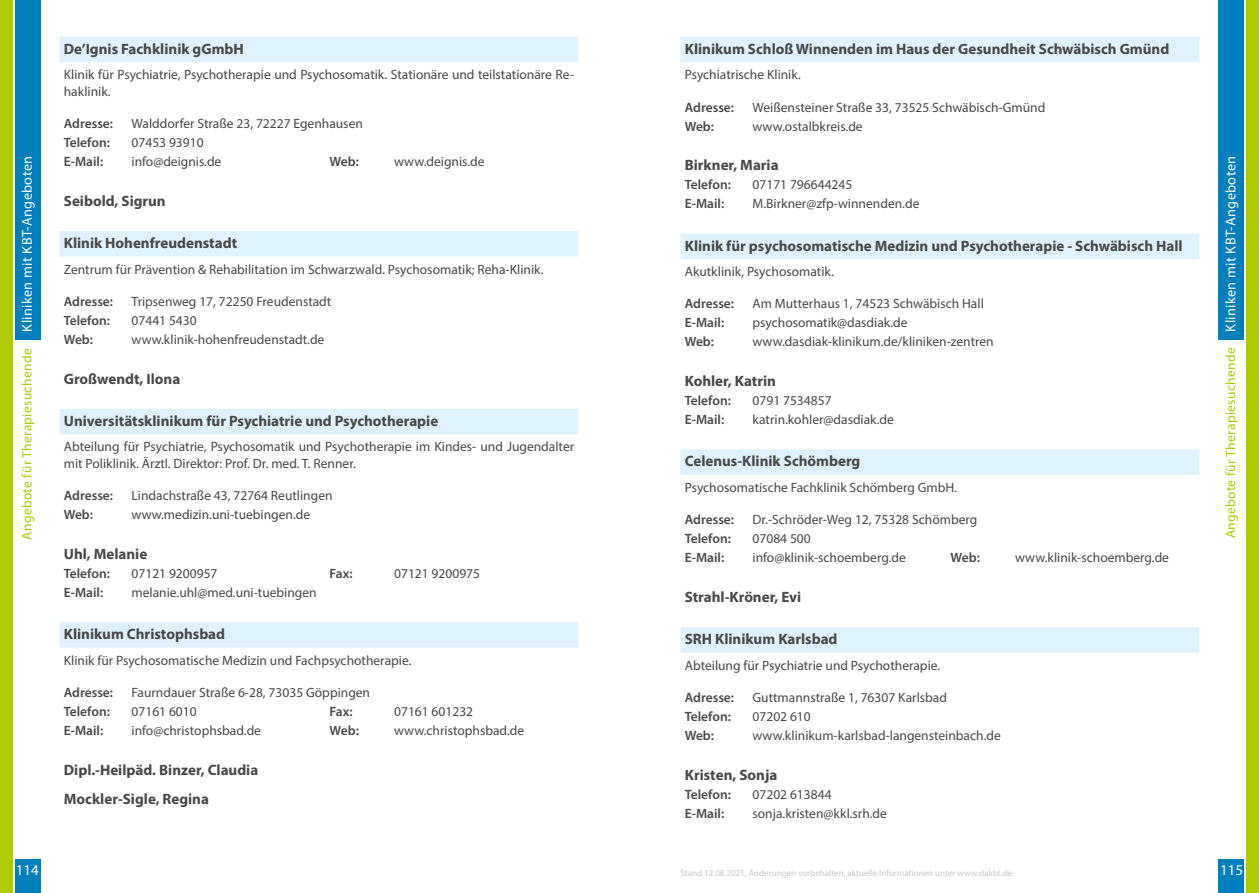
<style>
.page{position:relative;width:1259px;height:893px;background:#fff}
.page>*{position:absolute;margin:0;border:0;box-sizing:border-box;transform-origin:0 0}
.t1{font:700 15px/29.7px "Myriad Pro";color:#484847}
.t2{font:15px "Myriad Pro";color:#fff}
.t3{font:14.25px "Myriad Pro";letter-spacing:.025em;color:#fff}
.t4{font:13.5px/16.5px "Myriad Pro";color:#484847}
.t5{font:600 13.5px "Myriad Pro";color:#484847}
.t6{font:13.5px "Myriad Pro";letter-spacing:.025em;color:#afca00}
.t7{font:9px "Myriad Pro";color:#c5c6c6}
.s1{font-size:14.25px;color:#fff}
</style>
<div class="page">
<div style="left:15px;top:0;width:25px;height:340px;background:#007fbc"></div>
<div style="left:1218px;top:0;width:26px;height:340px;background:#007fbc"></div>
<div style="left:1246px;top:0;width:13px;height:893px;background:#afca00"></div>
<div style="left:0;top:0;width:13px;height:893px;background:#afca00"></div>
<div style="left:1218px;top:859px;width:26px;height:34px;background:#007fbc"></div>
<div style="left:15px;top:859px;width:25px;height:34px;background:#007fbc"></div>
<div style="left:60px;top:37px;width:518px;height:25px;background:#dff2fd"></div>
<div style="left:60px;top:231px;width:518px;height:26px;background:#dff2fd"></div>
<div style="left:60px;top:409px;width:518px;height:25px;background:#dff2fd"></div>
<div style="left:60px;top:622px;width:518px;height:26px;background:#dff2fd"></div>
<div style="left:680px;top:37px;width:519px;height:25px;background:#dff2fd"></div>
<div style="left:680px;top:234px;width:519px;height:25px;background:#dff2fd"></div>
<div style="left:680px;top:449px;width:519px;height:26px;background:#dff2fd"></div>
<div style="left:680px;top:627px;width:519px;height:26px;background:#dff2fd"></div>
<p class="t3" style="left:18px;top:332px;width:177px;rotate:-90deg">Kliniken mit KBT-Angeboten</p>
<p class="t6" style="left:19px;top:540px;width:192px;rotate:-90deg">Angebote für Therapiesuchende</p>
<p class="t1" style="left:64px;top:33px;width:182px">De’Ignis Fachklinik gGmbH</p>
<p class="t4" style="left:64px;top:66px;width:512px">Klinik für Psychiatrie, Psychotherapie und Psychosomatik. Stationäre und teilstationäre Re&shy;haklinik.</p>
<p class="t5" style="left:64px;top:115px;width:51px">Adresse:</p>
<p class="t4" style="left:132px;top:115px;width:233px">Walddorfer Straße 23, 72227 Egenhausen</p>
<p class="t5" style="left:64px;top:134px;width:48px">Telefon:</p>
<p class="t4" style="left:132px;top:134px;width:74px">07453 93910</p>
<p class="t5" style="left:64px;top:153px;width:41px">E-Mail:</p>
<p class="t4" style="left:132px;top:153px;width:91px">info@deignis.de</p>
<p class="t5" style="left:330px;top:153px;width:31px">Web:</p>
<p class="t4" style="left:394px;top:153px;width:92px">www.deignis.de</p>
<p class="t1" style="left:64px;top:185px;width:103px">Seibold, Sigrun</p>
<p class="t1" style="left:64px;top:228px;width:175px">Klinik Hohenfreudenstadt</p>
<p class="t4" style="left:64px;top:261px;width:481px">Zentrum für Prävention &amp; Rehabilitation im Schwarzwald. Psychosomatik; Reha-Klinik.</p>
<p class="t5" style="left:64px;top:293px;width:51px">Adresse:</p>
<p class="t4" style="left:132px;top:293px;width:201px">Tripsenweg 17, 72250 Freudenstadt</p>
<p class="t5" style="left:64px;top:312px;width:48px">Telefon:</p>
<p class="t4" style="left:132px;top:312px;width:67px">07441 5430</p>
<p class="t5" style="left:64px;top:331px;width:31px">Web:</p>
<p class="t4" style="left:132px;top:331px;width:194px">www.klinik-hohenfreudenstadt.de</p>
<p class="t1" style="left:64px;top:363px;width:118px">Großwendt, Ilona</p>
<p class="t1" style="left:64px;top:405px;width:376px">Universitätsklinikum für Psychiatrie und Psychotherapie</p>
<p class="t4" style="left:64px;top:438px;width:512px">Abteilung für Psychiatrie, Psychosomatik und Psychotherapie im Kindes- und Jugendalter mit Poliklinik. Ärztl. Direktor: Prof. Dr. med. T. Renner.</p>
<p class="t5" style="left:64px;top:487px;width:51px">Adresse:</p>
<p class="t4" style="left:132px;top:487px;width:203px">Lindachstraße 43, 72764 Reutlingen</p>
<p class="t5" style="left:64px;top:506px;width:31px">Web:</p>
<p class="t4" style="left:132px;top:506px;width:180px">www.medizin.uni-tuebingen.de</p>
<p class="t1" style="left:64px;top:538px;width:85px">Uhl, Melanie</p>
<p class="t5" style="left:64px;top:565px;width:48px">Telefon:</p>
<p class="t4" style="left:132px;top:565px;width:87px">07121 9200957</p>
<p class="t5" style="left:330px;top:565px;width:25px">Fax:</p>
<p class="t4" style="left:394px;top:565px;width:87px">07121 9200975</p>
<p class="t5" style="left:64px;top:584px;width:41px">E-Mail:</p>
<p class="t4" style="left:132px;top:584px;width:187px">melanie.uhl@med.uni-tuebingen</p>
<p class="t1" style="left:64px;top:619px;width:163px">Klinikum Christophsbad</p>
<p class="t4" style="left:64px;top:652px;width:349px">Klinik für Psychosomatische Medizin und Fachpsychotherapie.</p>
<p class="t5" style="left:64px;top:684px;width:51px">Adresse:</p>
<p class="t4" style="left:132px;top:684px;width:240px">Faurndauer Straße 6-28, 73035 Göppingen</p>
<p class="t5" style="left:64px;top:703px;width:48px">Telefon:</p>
<p class="t4" style="left:132px;top:703px;width:67px">07161 6010</p>
<p class="t5" style="left:330px;top:703px;width:25px">Fax:</p>
<p class="t4" style="left:394px;top:703px;width:81px">07161 601232</p>
<p class="t5" style="left:64px;top:722px;width:41px">E-Mail:</p>
<p class="t4" style="left:132px;top:722px;width:131px">info@christophsbad.de</p>
<p class="t5" style="left:330px;top:722px;width:31px">Web:</p>
<p class="t4" style="left:394px;top:722px;width:132px">www.christophsbad.de</p>
<p class="t1" style="left:64px;top:754px;width:196px">Dipl.-Heilpäd. Binzer, Claudia<br>Mockler-Sigle, Regina</p>
<p class="t1" style="left:685px;top:33px;width:486px">Klinikum Schloß Winnenden im Haus der Gesundheit Schwäbisch Gmünd</p>
<p class="t4" style="left:685px;top:66px;width:117px">Psychiatrische Klinik.</p>
<p class="t5" style="left:685px;top:98px;width:51px">Adresse:</p>
<p class="t4" style="left:752px;top:99px;width:294px">Weißensteiner Straße 33, 73525 Schwäbisch-Gmünd</p>
<p class="t5" style="left:685px;top:117px;width:31px">Web:</p>
<p class="t4" style="left:752px;top:118px;width:112px">www.ostalbkreis.de</p>
<p class="t1" style="left:685px;top:150px;width:95px">Birkner, Maria</p>
<p class="t5" style="left:685px;top:176px;width:48px">Telefon:</p>
<p class="t4" style="left:752px;top:176px;width:101px">07171 796644245</p>
<p class="t5" style="left:685px;top:195px;width:41px">E-Mail:</p>
<p class="t4" style="left:752px;top:195px;width:168px">M.Birkner@zfp-winnenden.de</p>
<p class="t1" style="left:685px;top:230px;width:499px">Klinik für psychosomatische Medizin und Psychotherapie - Schwäbisch Hall</p>
<p class="t4" style="left:685px;top:263px;width:151px">Akutklinik, Psychosomatik.</p>
<p class="t5" style="left:685px;top:295px;width:51px">Adresse:</p>
<p class="t4" style="left:752px;top:295px;width:233px">Am Mutterhaus 1, 74523 Schwäbisch Hall</p>
<p class="t5" style="left:685px;top:314px;width:41px">E-Mail:</p>
<p class="t4" style="left:752px;top:314px;width:157px">psychosomatik@dasdiak.de</p>
<p class="t5" style="left:685px;top:333px;width:31px">Web:</p>
<p class="t4" style="left:752px;top:333px;width:243px">www.dasdiak-klinikum.de/kliniken-zentren</p>
<p class="t1" style="left:685px;top:366px;width:93px">Kohler, Katrin</p>
<p class="t5" style="left:685px;top:392px;width:48px">Telefon:</p>
<p class="t4" style="left:752px;top:392px;width:81px">0791 7534857</p>
<p class="t5" style="left:685px;top:411px;width:41px">E-Mail:</p>
<p class="t4" style="left:752px;top:411px;width:143px">katrin.kohler@dasdiak.de</p>
<p class="t1" style="left:685px;top:446px;width:177px">Celenus-Klinik Schömberg</p>
<p class="t4" style="left:685px;top:479px;width:274px">Psychosomatische Fachklinik Schömberg GmbH.</p>
<p class="t5" style="left:685px;top:511px;width:51px">Adresse:</p>
<p class="t4" style="left:752px;top:511px;width:226px">Dr.-Schröder-Weg 12, 75328 Schömberg</p>
<p class="t5" style="left:685px;top:530px;width:48px">Telefon:</p>
<p class="t4" style="left:752px;top:530px;width:60px">07084 500</p>
<p class="t5" style="left:685px;top:549px;width:41px">E-Mail:</p>
<p class="t4" style="left:752px;top:549px;width:155px">info@klinik-schoemberg.de</p>
<p class="t5" style="left:950px;top:549px;width:31px">Web:</p>
<p class="t4" style="left:1015px;top:549px;width:155px">www.klinik-schoemberg.de</p>
<p class="t1" style="left:685px;top:581px;width:118px">Strahl-Kröner, Evi</p>
<p class="t1" style="left:685px;top:624px;width:154px">SRH Klinikum Karlsbad</p>
<p class="t4" style="left:685px;top:657px;width:257px">Abteilung für Psychiatrie und Psychotherapie.</p>
<p class="t5" style="left:685px;top:689px;width:51px">Adresse:</p>
<p class="t4" style="left:752px;top:689px;width:196px">Guttmannstraße 1, 76307 Karlsbad</p>
<p class="t5" style="left:685px;top:708px;width:48px">Telefon:</p>
<p class="t4" style="left:752px;top:708px;width:60px">07202 610</p>
<p class="t5" style="left:685px;top:727px;width:31px">Web:</p>
<p class="t4" style="left:752px;top:727px;width:250px">www.klinikum-karlsbad-langensteinbach.de</p>
<p class="t1" style="left:685px;top:759px;width:94px">Kristen, Sonja</p>
<p class="t5" style="left:685px;top:786px;width:48px">Telefon:</p>
<p class="t4" style="left:752px;top:786px;width:81px">07202 613844</p>
<p class="t5" style="left:685px;top:805px;width:41px">E-Mail:</p>
<p class="t4" style="left:752px;top:805px;width:136px">sonja.kristen@kkl.srh.de</p>
<p class="t6" style="left:1222px;top:538px;width:384px;rotate:-90deg">Angebote für Therapiesuchende <span class="s1">Kliniken mit KBT-Angeboten</span></p>
<p class="t2" style="left:16px;top:861px;width:25px">114</p>
<p class="t7" style="left:680px;top:868px;width:333px">Stand 12.08.2021, Änderungen vorbehalten, aktuelle Informationen unter www.dakbt.de</p>
<p class="t2" style="left:1220px;top:861px;width:25px">115</p>
</div>
